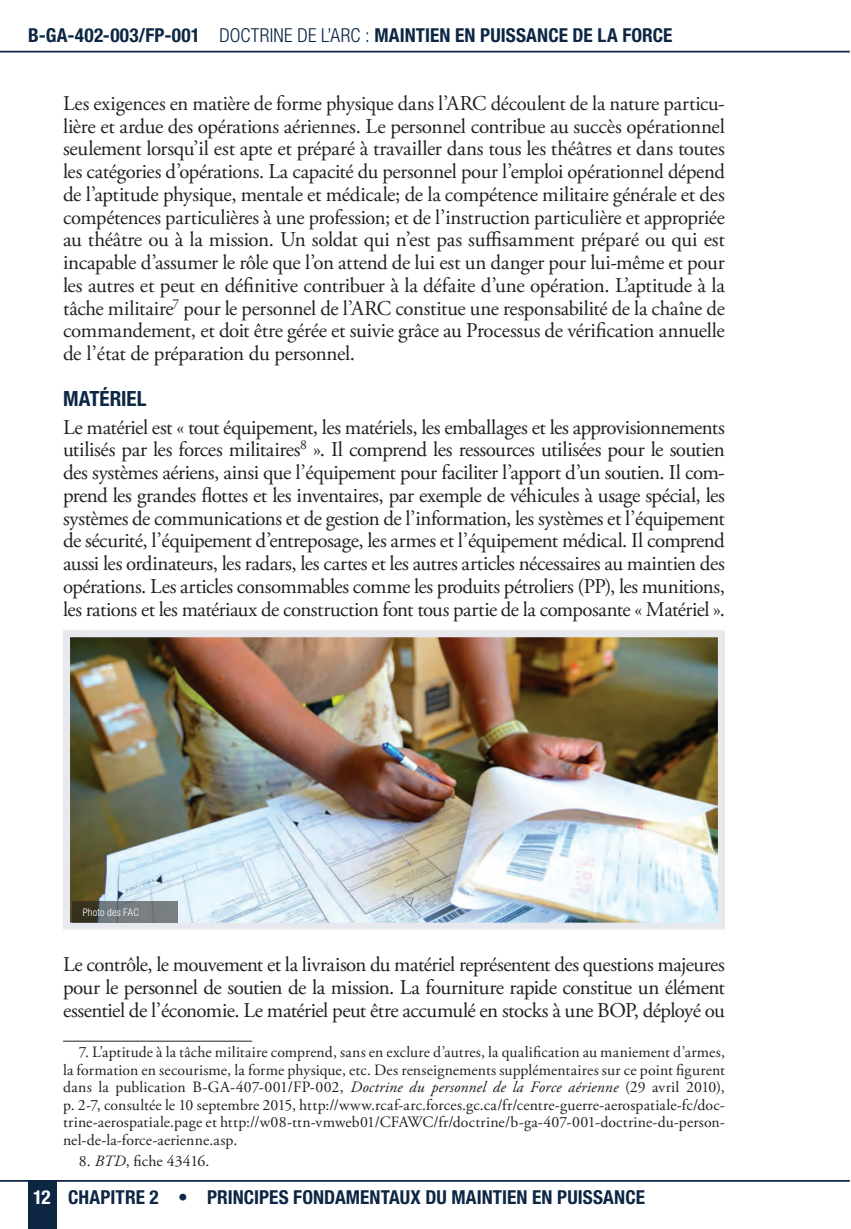
<style>
.page{position:relative;width:851px;height:1229px;background:#fff}
.page>*{position:absolute;margin:0;border:0;box-sizing:border-box;transform-origin:0 0}
.t1{font:21px/22.8px "Adobe Garamond Pro";letter-spacing:-.02em;color:#231f20;text-align:justify}
.t2{font:700 condensed 21px "Helvetica Neue";color:#0c2644}
.t3{font:700 condensed 19.25px "Helvetica Neue";letter-spacing:.005em;color:#0c2644}
.t4{font:15.75px/17.5px "Adobe Garamond Pro";letter-spacing:.01em;color:#231f20;text-align:justify}
.t5{font:300 condensed 10.5px "Helvetica Neue";letter-spacing:.02em;color:#fff}
.s1{font-weight:300}
.s2{font-style:italic}
.s3{color:#fff}
</style>
<div class="page">
<div style="left:28px;top:1180px;width:28px;height:48px;background:#0c2644"></div>
<hr style="left:0;top:1180px;width:849px;height:1px;background:#0c2644">
<hr style="left:0;top:51px;width:849px;height:1px;background:#0c2644">
<hr style="left:63px;top:1040px;width:189px;height:1px;background:#231f20">
<img style="left:63px;top:630px;width:662px;height:300px">
<svg style="left:72px;top:901px;width:105px;height:21px;background:#646968"></svg>
<p class="t3" style="left:28px;top:23px;width:645px">B-GA-402-003/FP-001 <span class="s1">DOCTRINE DE L’ARC :</span> MAINTIEN EN PUISSANCE DE LA FORCE</p>
<p class="t1" style="left:63px;top:92px;width:663px">Les exigences en matière de forme physique dans l’ARC découlent de la nature particu&shy;lière et ardue des opérations aériennes. Le personnel contribue au succès opérationnel seulement lorsqu’il est apte et préparé à travailler dans tous les théâtres et dans toutes les catégories d’opérations. La capacité du personnel pour l’emploi opérationnel dépend de l’aptitude physique, mentale et médicale; de la compétence militaire générale et des compétences particulières à une profession; et de l’instruction particulière et appropriée au théâtre ou à la mission. Un soldat qui n’est pas suffisamment préparé ou qui est incapable d’assumer le rôle que l’on attend de lui est un danger pour lui-même et pour les autres et peut en définitive contribuer à la défaite d’une opération. L’aptitude à la tâche militaire<sup>7</sup> pour le personnel de l’ARC constitue une responsabilité de la chaîne de commandement, et doit être gérée et suivie grâce au Processus de vérification annuelle de l’état de préparation du personnel.</p>
<p class="t2" style="left:63px;top:385px;width:85px">MATÉRIEL</p>
<p class="t1" style="left:63px;top:416px;width:663px">Le matériel est « tout équipement, les matériels, les emballages et les approvisionnements utilisés par les forces militaires<sup>8</sup> ». Il comprend les ressources utilisées pour le soutien des systèmes aériens, ainsi que l’équipement pour faciliter l’apport d’un soutien. Il com&shy;prend les grandes flottes et les inventaires, par exemple de véhicules à usage spécial, les systèmes de communications et de gestion de l’information, les systèmes et l’équipement de sécurité, l’équipement d’entreposage, les armes et l’équipement médical. Il comprend aussi les ordinateurs, les radars, les cartes et les autres articles nécessaires au maintien des opérations. Les articles consommables comme les produits pétroliers (PP), les munitions, les rations et les matériaux de construction font tous partie de la composante « Matériel ».</p>
<p class="t5" style="left:83px;top:906px;width:58px">Photo des FAC</p>
<p class="t1" style="left:63px;top:953px;width:663px">Le contrôle, le mouvement et la livraison du matériel représentent des questions majeures pour le personnel de soutien de la mission. La fourniture rapide constitue un élément essentiel de l’économie. Le matériel peut être accumulé en stocks à une BOP, déployé ou</p>
<p class="t4" style="left:63px;top:1044px;width:663px;text-indent:16px">7. L’aptitude à la tâche militaire comprend, sans en exclure d’autres, la qualification au maniement d’armes, la formation en secourisme, la forme physique, etc. Des renseignements supplémentaires sur ce point figurent dans la publication B-GA-407-001/FP-002, <span class="s2">Doctrine du personnel de la Force aérienne</span> (29 avril 2010), p. 2-7, consultée le 10 septembre 2015, http://www.rcaf-arc.forces.gc.ca/fr/centre-guerre-aerospatiale-fc/doc&shy;trine-aerospatiale.page et http://w08-ttn-vmweb01/CFAWC/fr/doctrine/b-ga-407-001-doctrine-du-person&shy;nel-de-la-force-aerienne.asp.</p>
<p class="t4" style="left:79px;top:1152px;width:132px">8. <span class="s2">BTD</span>, fiche 43416.</p>
<p class="t3" style="left:33px;top:1185px;width:613px"><span class="s3">12</span> CHAPITRE 2 • PRINCIPES FONDAMENTAUX DU MAINTIEN EN PUISSANCE</p>
</div>
